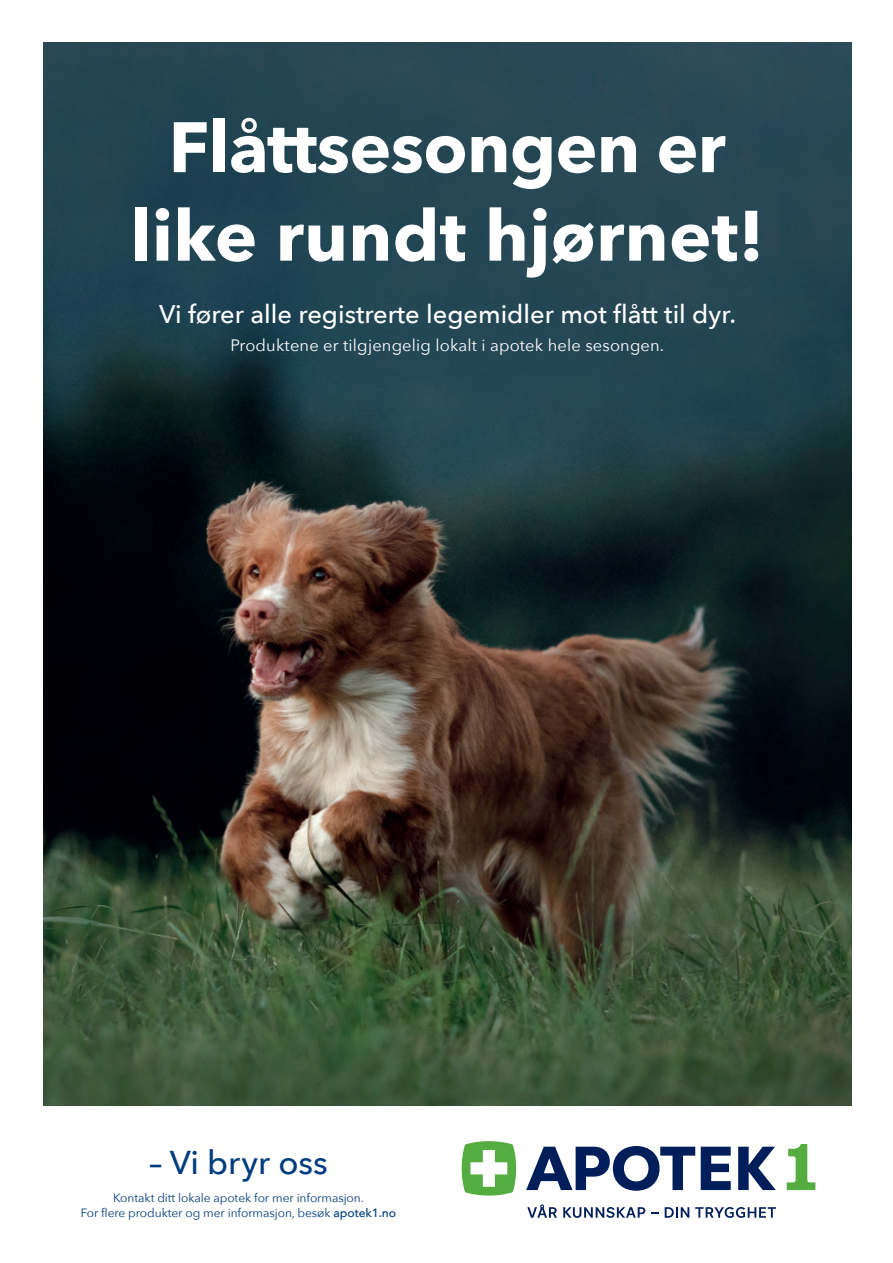
<style>
.page{position:relative;width:893px;height:1263px;background:#fff}
.page>*{position:absolute;margin:0;border:0;box-sizing:border-box;transform-origin:0 0}
.t1{font:700 70.5px/88.5px "Avenir Next";letter-spacing:-.01em;color:#fff;text-align:center}
.t2{font:500 33px "Avenir Next";color:#013d7d}
.t3{font:500 25.5px "Avenir Next";color:#fff}
.t4{font:16.5px "Avenir Next";letter-spacing:.01em;color:#fff}
.t5{font:12px/15px "Avenir Next";letter-spacing:-.005em;color:#013d7d;text-align:center}
.s1{font-weight:500}
</style>
<div class="page">
<img style="left:43px;top:42px;width:808px;height:1063px">
<svg style="left:462px;top:1141px;width:54px;height:54px"></svg>
<svg style="left:701px;top:1146px;width:30px;height:44px"></svg>
<svg style="left:738px;top:1146px;width:38px;height:44px"></svg>
<svg style="left:526px;top:1146px;width:169px;height:45px"></svg>
<svg style="left:527px;top:1204px;width:30px;height:13px"></svg>
<svg style="left:563px;top:1207px;width:82px;height:11px"></svg>
<svg style="left:651px;top:1212px;width:7px;height:2px"></svg>
<svg style="left:665px;top:1207px;width:24px;height:10px"></svg>
<svg style="left:695px;top:1207px;width:81px;height:11px"></svg>
<svg style="left:787px;top:1144px;width:28px;height:46px"></svg>
<h1 class="t1" style="left:130px;top:102px;width:635px">Flåttsesongen er like rundt hjørnet!</h1>
<h3 class="t3" style="left:159px;top:292px;width:578px">Vi fører alle registrerte legemidler mot flått til dyr.</h3>
<h3 class="t4" style="left:231px;top:332px;width:435px">Produktene er tilgjengelig lokalt i apotek hele sesongen.</h3>
<h2 class="t2" style="left:149px;top:1134px;width:180px">– Vi bryr oss</h2>
<p class="t5" style="left:81px;top:1190px;width:317px">Kontakt ditt lokale apotek for mer informasjon.<br>For flere produkter og mer informasjon, besøk <span class="s1">apotek1.no</span></p>
</div>
